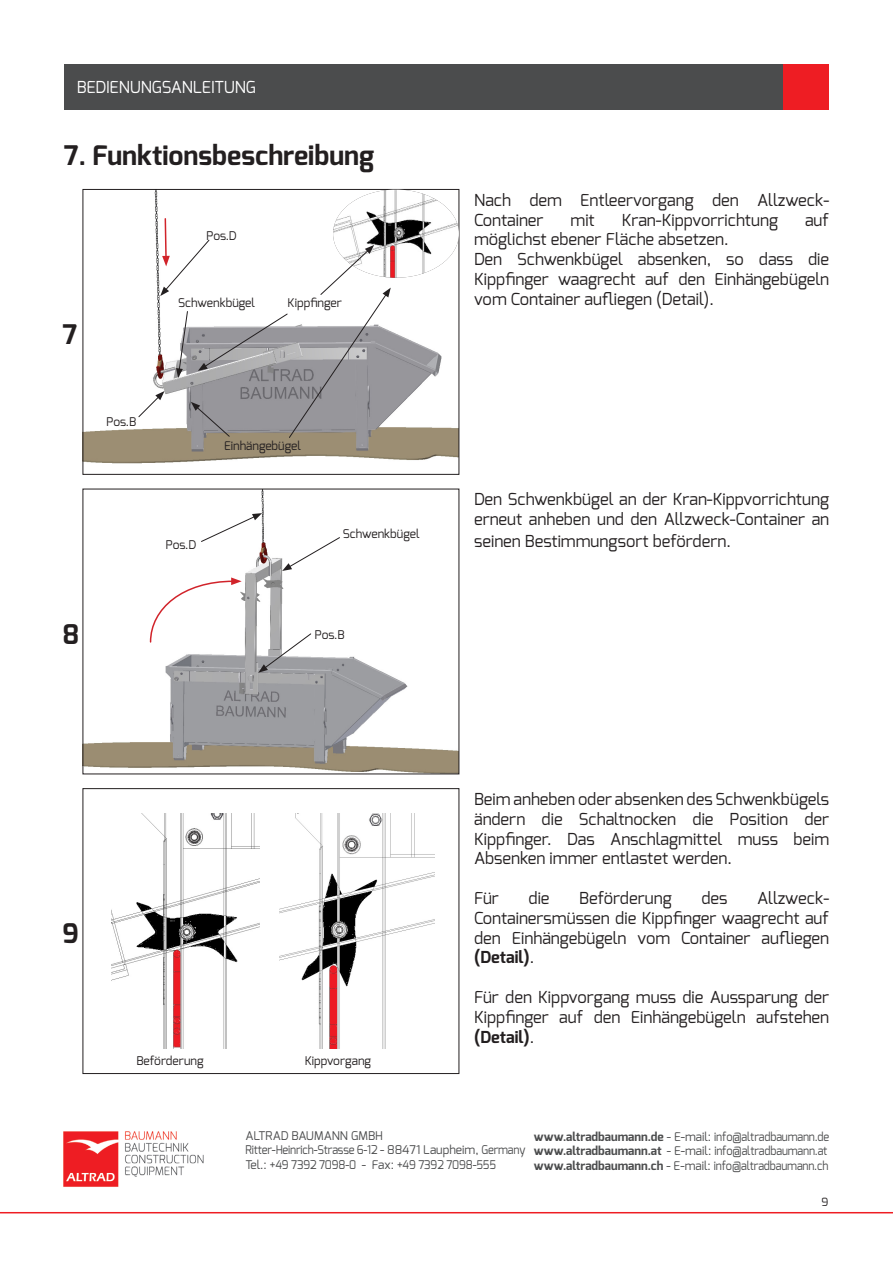
<style>
.page{position:relative;width:893px;height:1263px;background:#fff}
.page>*{position:absolute;margin:0;border:0;box-sizing:border-box;transform-origin:0 0}
.t1{font:700 27px "Exo";color:#231f20}
.t2{font:16.5px/19.8px "Exo";color:#231f20}
.t3{font:16.5px "Exo";letter-spacing:-.01em;color:#fff}
.t4{font:12px/14.4px "Exo";letter-spacing:-.015em;color:#4b4c4d}
.t5{font:12px "Exo";color:#231f20}
.t6{font:11.25px "Exo";color:#231f20}
.s1{font-weight:700}
</style>
<div class="page">
<hr style="left:0;top:1212px;width:893px;height:1px;background:#ee1d23">
<img style="left:63px;top:1131px;width:140px;height:56px">
<div style="left:64px;top:64px;width:718px;height:45px;background:#4b4c4d"></div>
<div style="left:784px;top:64px;width:45px;height:45px;background:#ee1d23"></div>
<img style="left:85px;top:191px;width:372px;height:273px">
<div style="left:83px;top:189px;width:376px;height:285px;border:1px solid #231f20"></div>
<img style="left:85px;top:491px;width:372px;height:281px">
<div style="left:83px;top:788px;width:376px;height:286px;border:1px solid #231f20"></div>
<svg style="left:149px;top:577px;width:93px;height:66px"></svg>
<svg style="left:282px;top:537px;width:59px;height:34px"></svg>
<svg style="left:258px;top:633px;width:54px;height:40px"></svg>
<svg style="left:200px;top:513px;width:62px;height:29px"></svg>
<div style="left:333px;top:190px;width:126px;height:88px;background:#231f20;opacity:.75"></div>
<svg style="left:138px;top:217px;width:253px;height:221px"></svg>
<img style="left:111px;top:814px;width:148px;height:234px">
<img style="left:279px;top:814px;width:155px;height:234px">
<p class="t3" style="left:77px;top:76px;width:181px">BEDIENUNGSANLEITUNG</p>
<h1 class="t1" style="left:64px;top:138px;width:312px">7. Funktionsbeschreibung</h1>
<h1 class="t1" style="left:63px;top:317px;width:16px">7</h1>
<p class="t5" style="left:106px;top:414px;width:31px">Pos.B</p>
<h1 class="t1" style="left:63px;top:617px;width:18px">8</h1>
<p class="t5" style="left:206px;top:227px;width:32px">Pos.D</p>
<p class="t5" style="left:178px;top:295px;width:78px">Schwenkbügel</p>
<p class="t5" style="left:288px;top:295px;width:56px">Kippfinger</p>
<p class="t5" style="left:224px;top:438px;width:79px">Einhängebügel</p>
<p class="t5" style="left:166px;top:537px;width:32px">Pos.D</p>
<p class="t5" style="left:343px;top:526px;width:78px">Schwenkbügel</p>
<p class="t5" style="left:315px;top:626px;width:31px">Pos.B</p>
<p class="t2" style="left:474px;top:190px;width:357px">Nach dem Entleervorgang den Allzweck-<br>Container</p>
<p class="t2" style="left:570px;top:210px;width:26px">mit</p>
<p class="t2" style="left:622px;top:210px;width:158px">Kran-Kippvorrichtung</p>
<p class="t2" style="left:805px;top:210px;width:26px">auf</p>
<p class="t2" style="left:474px;top:229px;width:357px">möglichst ebener Fläche absetzen.<br>Den Schwenkbügel absenken, so dass die Kippfinger waagrecht auf den Einhängebügeln vom Container aufliegen (Detail).</p>
<p class="t2" style="left:474px;top:489px;width:357px">Den Schwenkbügel an der Kran-Kippvorrichtung erneut anheben und den Allzweck-Container an</p>
<p class="t2" style="left:474px;top:531px;width:258px">seinen Bestimmungsort befördern.</p>
<h1 class="t1" style="left:63px;top:916px;width:18px">9</h1>
<p class="t5" style="left:136px;top:1053px;width:69px">Beförderung</p>
<p class="t5" style="left:305px;top:1053px;width:68px">Kippvorgang</p>
<p class="t2" style="left:474px;top:789px;width:357px;text-align:justify">Beim anheben oder absenken des Schwenkbügels ändern die Schaltnocken die Position der Kippfinger. Das Anschlagmittel muss beim Absenken immer entlastet werden.</p>
<p class="t2" style="left:474px;top:888px;width:26px">Für</p>
<p class="t2" style="left:529px;top:888px;width:23px">die</p>
<p class="t2" style="left:579px;top:888px;width:94px">Beförderung</p>
<p class="t2" style="left:701px;top:888px;width:28px">des</p>
<p class="t2" style="left:474px;top:888px;width:357px;text-align:justify;text-indent:283px">Allzweck-Containersmüssen die Kippfinger waagrecht auf den Einhängebügeln vom Container aufliegen <span class="s1">(Detail)</span>.</p>
<p class="t2" style="left:474px;top:987px;width:357px;text-align:justify">Für den Kippvorgang muss die Aussparung der Kippfinger auf den Einhängebügeln aufstehen <span class="s1">(Detail)</span>.</p>
<p class="t4" style="left:245px;top:1128px;width:282px">ALTRAD BAUMANN GMBH<br>Ritter-Heinrich-Strasse 6-12 - 88471 Laupheim, Germany<br>Tel.: +49 7392 7098-0 - Fax: +49 7392 7098-555</p>
<p class="t4" style="left:534px;top:1129px;width:297px"><span class="s1">www.altradbaumann.de</span> - E-mail: info@altradbaumann.de <span class="s1">www.altradbaumann.at</span> - E-mail: info@altradbaumann.at <span class="s1">www.altradbaumann.ch</span> - E-mail: info@altradbaumann.ch</p>
<p class="t6" style="left:821px;top:1195px;width:9px">9</p>
</div>
